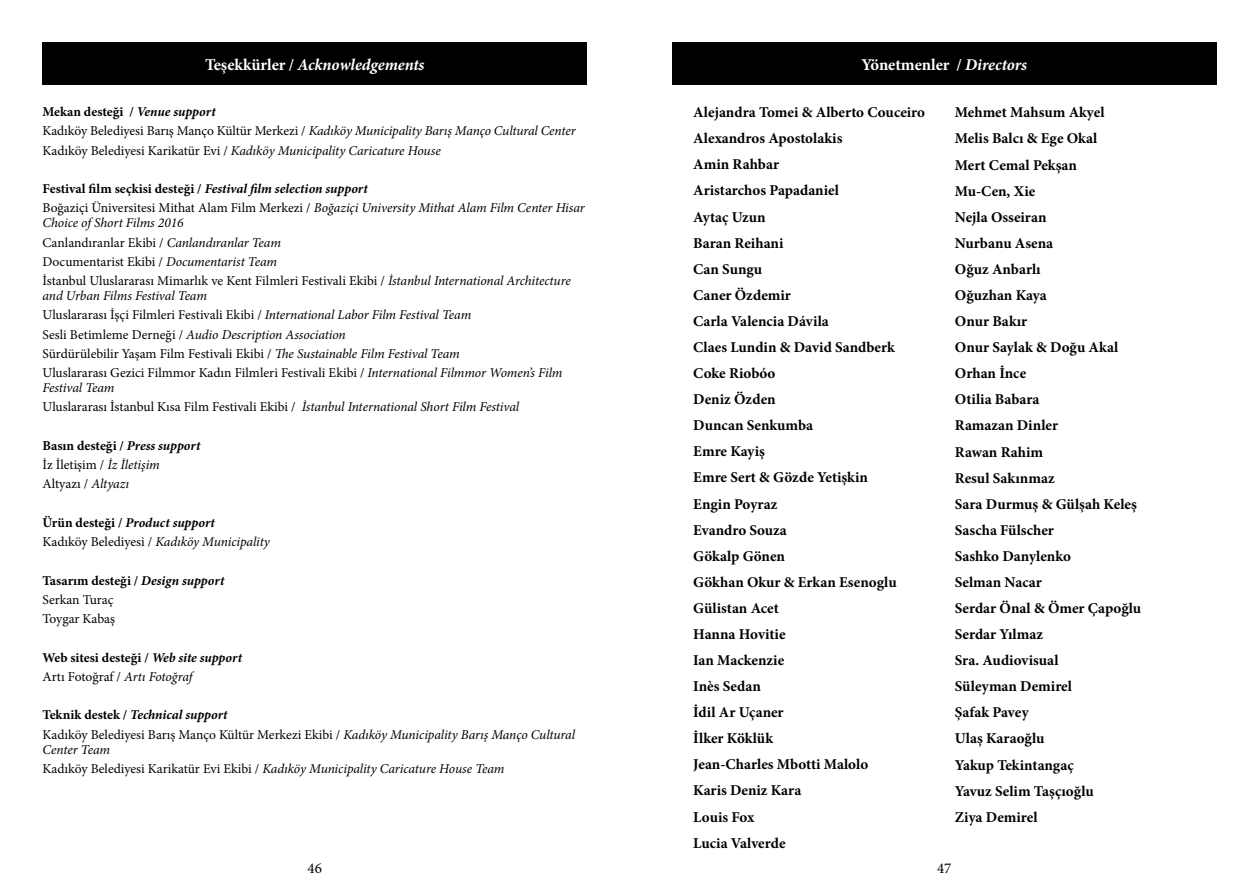
<style>
.page{position:relative;width:1259px;height:893px;background:#fff}
.page>*{position:absolute;margin:0;border:0;box-sizing:border-box;transform-origin:0 0}
.t1{font:italic 700 16.5px "Minion Pro";letter-spacing:-.01em;color:#fff}
.t2{font:700 16.5px "Minion Pro";letter-spacing:-.01em;color:#fff}
.t3{font:700 15px/26.1px "Minion Pro";color:#000}
.t4{font:15px "Minion Pro";color:#000}
.t5{font:13.5px/19.2px "Minion Pro";color:#000}
.t6{font:italic 13.5px/19.2px "Minion Pro";letter-spacing:-.01em;color:#000}
.t7{font:700 13.5px/19.2px "Minion Pro";letter-spacing:-.005em;color:#000}
.s1{font-style:normal}
.s2{font-weight:700;font-style:normal}
.s3{font-weight:700}
.s4{font-style:italic}
.s5{font-weight:700;font-style:italic}
.s6{font-weight:400}
.s7{font-weight:400;font-style:italic}
</style>
<div class="page">
<div style="left:43px;top:43px;width:544px;height:42px;background:#000"></div>
<div style="left:672px;top:43px;width:544px;height:42px;background:#000"></div>
<p class="t1" style="left:205px;top:53px;width:221px"><span class="s1">Teşekkürler /</span> Acknowledgements</p>
<p class="t6" style="left:43px;top:102px;width:534px"><span class="s2">Mekan desteği /</span> <span class="s3">Venue support<br></span><span class="s1">Kadıköy Belediyesi Barış Manço Kültür Merkezi /</span> Kadıköy Municipality Barış Manço Cultural Center<br><span class="s1">Kadıköy Belediyesi Karikatür Evi /</span> Kadıköy Municipality Caricature House</p>
<p class="t6" style="left:43px;top:179px;width:544px"><span class="s2">Festival film seçkisi desteği /</span> <span class="s3">Festival film selection support<br></span><span class="s1">Boğaziçi Üniversitesi Mithat Alam Film Merkezi /</span> Boğaziçi University Mithat Alam Film Center Hisar</p>
<p class="t5" style="left:43px;top:214px;width:530px"><span class="s4">Choice of Short Films 2016<br></span>Canlandıranlar Ekibi / <span class="s4">Canlandıranlar Team<br></span>Documentarist Ekibi / <span class="s4">Documentarist Team<br></span>İstanbul Uluslararası Mimarlık ve Kent Filmleri Festivali Ekibi / <span class="s4">İstanbul International Architecture</span></p>
<p class="t5" style="left:43px;top:286px;width:521px"><span class="s4">and Urban Films Festival Team<br></span>Uluslararası İşçi Filmleri Festivali Ekibi / <span class="s4">International Labor Film Festival Team<br></span>Sesli Betimleme Derneği / <span class="s4">Audio Description Association<br></span>Sürdürülebilir Yaşam Film Festivali Ekibi / <span class="s4">The Sustainable Film Festival Team<br></span>Uluslararası Gezici Filmmor Kadın Filmleri Festivali Ekibi / <span class="s4">International Filmmor Women’s Film</span></p>
<p class="t6" style="left:43px;top:378px;width:478px">Festival Team<br><span class="s1">Uluslararası İstanbul Kısa Film Festivali Ekibi /</span> İstanbul International Short Film Festival</p>
<p class="t5" style="left:43px;top:436px;width:159px"><span class="s3">Basın desteği /</span> <span class="s5">Press support<br></span>İz İletişim / <span class="s4">İz İletişim<br></span>Altyazı / <span class="s4">Altyazı</span></p>
<p class="t6" style="left:43px;top:513px;width:229px"><span class="s2">Ürün desteği /</span> <span class="s3">Product support<br></span><span class="s1">Kadıköy Belediyesi /</span> Kadıköy Municipality</p>
<p class="t5" style="left:43px;top:571px;width:183px"><span class="s3">Tasarım desteği /</span> <span class="s5">Design support<br></span>Serkan Turaç<br>Toygar Kabaş</p>
<p class="t7" style="left:43px;top:648px;width:201px">Web sitesi desteği / <span class="s4">Web site support<br></span><span class="s6">Artı Fotoğraf /</span> <span class="s7">Artı Fotoğraf</span></p>
<p class="t5" style="left:43px;top:706px;width:534px"><span class="s3">Teknik destek /</span> <span class="s5">Technical support<br></span>Kadıköy Belediyesi Barış Manço Kültür Merkezi Ekibi / <span class="s4">Kadıköy Municipality Barış Manço Cultural</span></p>
<p class="t6" style="left:43px;top:740px;width:463px">Center Team<br><span class="s1">Kadıköy Belediyesi Karikatür Evi Ekibi /</span> Kadıköy Municipality Caricature House Team</p>
<p class="t4" style="left:307px;top:858px;width:16px">46</p>
<p class="t2" style="left:861px;top:53px;width:167px">Yönetmenler / <span class="s4">Directors</span></p>
<p class="t3" style="left:693px;top:99px;width:233px">Alejandra Tomei &amp; Alberto Couceiro<br>Alexandros Apostolakis<br>Amin Rahbar<br>Aristarchos Papadaniel<br>Aytaç Uzun<br>Baran Reihani<br>Can Sungu<br>Caner Özdemir<br>Carla Valencia Dávila<br>Claes Lundin &amp; David Sandberk<br>Coke Riobóo<br>Deniz Özden<br>Duncan Senkumba<br>Emre Kayiş<br>Emre Sert &amp; Gözde Yetişkin<br>Engin Poyraz<br>Evandro Souza<br>Gökalp Gönen<br>Gökhan Okur &amp; Erkan Esenoglu<br>Gülistan Acet<br>Hanna Hovitie<br>Ian Mackenzie<br>Inès Sedan<br>İdil Ar Uçaner<br>İlker Köklük<br>Jean-Charles Mbotti Malolo<br>Karis Deniz Kara<br>Louis Fox<br>Lucia Valverde</p>
<p class="t3" style="left:955px;top:99px;width:188px">Mehmet Mahsum Akyel<br>Melis Balcı &amp; Ege Okal<br>Mert Cemal Pekşan<br>Mu-Cen, Xie<br>Nejla Osseiran<br>Nurbanu Asena<br>Oğuz Anbarlı<br>Oğuzhan Kaya<br>Onur Bakır<br>Onur Saylak &amp; Doğu Akal<br>Orhan İnce<br>Otilia Babara<br>Ramazan Dinler<br>Rawan Rahim<br>Resul Sakınmaz<br>Sara Durmuş &amp; Gülşah Keleş<br>Sascha Fülscher<br>Sashko Danylenko<br>Selman Nacar<br>Serdar Önal &amp; Ömer Çapoğlu<br>Serdar Yılmaz<br>Sra. Audiovisual<br>Süleyman Demirel<br>Şafak Pavey<br>Ulaş Karaoğlu<br>Yakup Tekintangaç<br>Yavuz Selim Taşçıoğlu<br>Ziya Demirel</p>
<p class="t4" style="left:937px;top:858px;width:16px">47</p>
</div>
